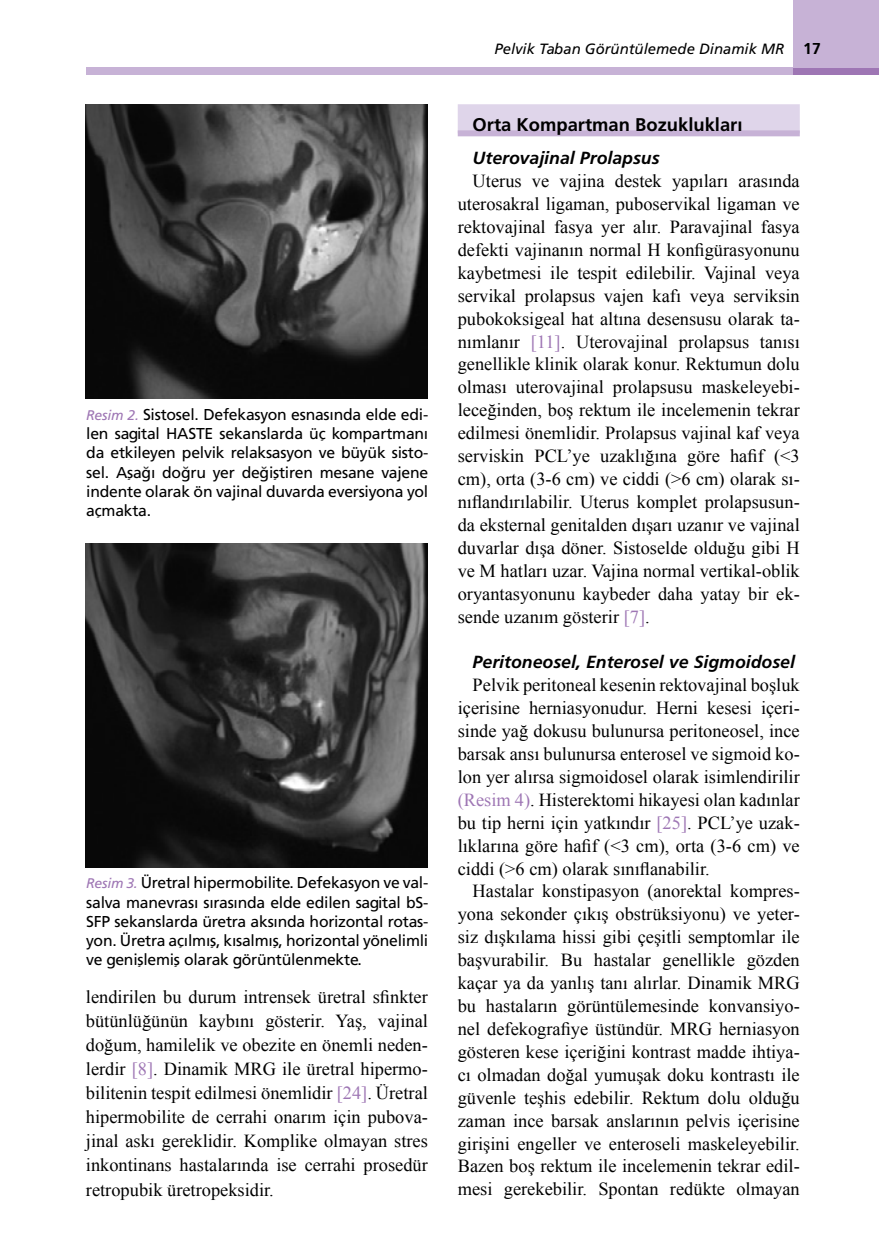
<style>
.page{position:relative;width:879px;height:1260px;background:#fff}
.page>*{position:absolute;margin:0;border:0;box-sizing:border-box;transform-origin:0 0}
.t1{font:18.38px/22.9px "Times New Roman";color:#000;text-align:justify}
.t2{font:18.38px "Frugal Bold Italic Tr";color:#000}
.t3{font:18.38px "Frutiger Bold Tr";color:#000}
.t4{font:15.75px/19.2px "Frutiger Normal Tr";letter-spacing:-.015em;color:#000;text-align:justify}
.t5{font:14.88px "Frutiger Italic Tr";color:#000}
.s1{font-family:"Frutiger Italic Tr";font-size:14px;color:#9e76b4}
.s2{color:#9e76b4}
.s3{font-family:"Frutiger Bold Tr";font-size:15.75px}
</style>
<div class="page">
<div style="left:457px;top:104px;width:342px;height:29px;background:#dfd5ea"></div>
<div style="left:457px;top:130px;width:342px;height:6px;background:#c7b2d6"></div>
<div style="left:792px;top:68px;width:86px;height:7px;background:#9e76b4"></div>
<div style="left:86px;top:68px;width:706px;height:7px;background:#c7b2d6"></div>
<div style="left:792px;top:0;width:86px;height:68px;background:#c7b2d6"></div>
<img style="left:86px;top:543px;width:341px;height:324px">
<img style="left:86px;top:105px;width:341px;height:294px">
<p class="t4" style="left:86px;top:405px;width:343px"><span class="s1">Resim 2.</span> Sistosel. Defekasyon esnasında elde edi&shy;len sagital HASTE sekanslarda üç kompartmanı da etkileyen pelvik relaksasyon ve büyük sisto&shy;sel. Aşağı doğru yer değiştiren mesane vajene indente olarak ön vajinal duvarda eversiyona yol açmakta.</p>
<p class="t4" style="left:86px;top:873px;width:343px"><span class="s1">Resim 3.</span> Üretral hipermobilite. Defekasyon ve val&shy;salva manevrası sırasında elde edilen sagital bS-SFP sekanslarda üretra aksında horizontal rotas&shy;yon. Üretra açılmış, kısalmış, horizontal yönelimli ve genişlemiş olarak görüntülenmekte.</p>
<p class="t1" style="left:86px;top:984px;width:343px;line-height:24.2px">lendirilen bu durum intrensek üretral sfinkter bütünlüğünün kaybını gösterir. Yaş, vajinal doğum, hamilelik ve obezite en önemli neden&shy;lerdir <span class="s2">[8]</span>. Dinamik MRG ile üretral hipermo&shy;bilitenin tespit edilmesi önemlidir <span class="s2">[24]</span>. Üretral hipermobilite de cerrahi onarım için pubova&shy;jinal askı gereklidir. Komplike olmayan stres inkontinans hastalarında ise cerrahi prosedür retropubik üretropeksidir.</p>
<p class="t5" style="left:494px;top:40px;width:328px">Pelvik Taban Görüntülemede Dinamik MR <span class="s3">17</span></p>
<p class="t3" style="left:472px;top:113px;width:271px">Orta Kompartman Bozuklukları</p>
<p class="t2" style="left:472px;top:147px;width:188px">Uterovajinal Prolapsus</p>
<p class="t1" style="left:457px;top:169px;width:343px;text-indent:15px">Uterus ve vajina destek yapıları arasında uterosakral ligaman, puboservikal ligaman ve rektovajinal fasya yer alır. Paravajinal fasya defekti vajinanın normal H konfigürasyonunu kaybetmesi ile tespit edilebilir. Vajinal veya servikal prolapsus vajen kafı veya serviksin pubokoksigeal hat altına desensusu olarak ta&shy;nımlanır <span class="s2">[11]</span>. Uterovajinal prolapsus tanısı genellikle klinik olarak konur. Rektumun dolu olması uterovajinal prolapsusu maskeleyebi&shy;leceğinden, boş rektum ile incelemenin tekrar edilmesi önemlidir. Prolapsus vajinal kaf veya serviskin PCL’ye uzaklığına göre hafif (&lt;3 cm), orta (3-6 cm) ve ciddi (&gt;6 cm) olarak sı&shy;nıflandırılabilir. Uterus komplet prolapsusun&shy;da eksternal genitalden dışarı uzanır ve vajinal duvarlar dışa döner. Sistoselde olduğu gibi H ve M hatları uzar. Vajina normal vertikal-oblik oryantasyonunu kaybeder daha yatay bir ek&shy;sende uzanım gösterir <span class="s2">[7]</span>.</p>
<p class="t2" style="left:472px;top:652px;width:323px">Peritoneosel, Enterosel ve Sigmoidosel</p>
<p class="t1" style="left:457px;top:673px;width:343px;text-indent:15px">Pelvik peritoneal kesenin rektovajinal boşluk içerisine herniasyonudur. Herni kesesi içeri&shy;sinde yağ dokusu bulunursa peritoneosel, ince barsak ansı bulunursa enterosel ve sigmoid ko&shy;lon yer alırsa sigmoidosel olarak isimlendirilir <span class="s2">(Resim 4)</span>. Histerektomi hikayesi olan kadınlar bu tip herni için yatkındır <span class="s2">[25]</span>. PCL’ye uzak&shy;lıklarına göre hafif (&lt;3 cm), orta (3-6 cm) ve ciddi (&gt;6 cm) olarak sınıflanabilir.</p>
<p class="t1" style="left:457px;top:880px;width:343px;text-indent:15px">Hastalar konstipasyon (anorektal kompres&shy;yona sekonder çıkış obstrüksiyonu) ve yeter&shy;siz dışkılama hissi gibi çeşitli semptomlar ile başvurabilir. Bu hastalar genellikle gözden kaçar ya da yanlış tanı alırlar. Dinamik MRG bu hastaların görüntülemesinde konvansiyo&shy;nel defekografiye üstündür. MRG herniasyon gösteren kese içeriğini kontrast madde ihtiya&shy;cı olmadan doğal yumuşak doku kontrastı ile güvenle teşhis edebilir. Rektum dolu olduğu zaman ince barsak anslarının pelvis içerisine girişini engeller ve enteroseli maskeleyebilir.<br>Bazen boş rektum ile incelemenin tekrar edil&shy;mesi gerekebilir. Spontan redükte olmayan</p>
</div>
